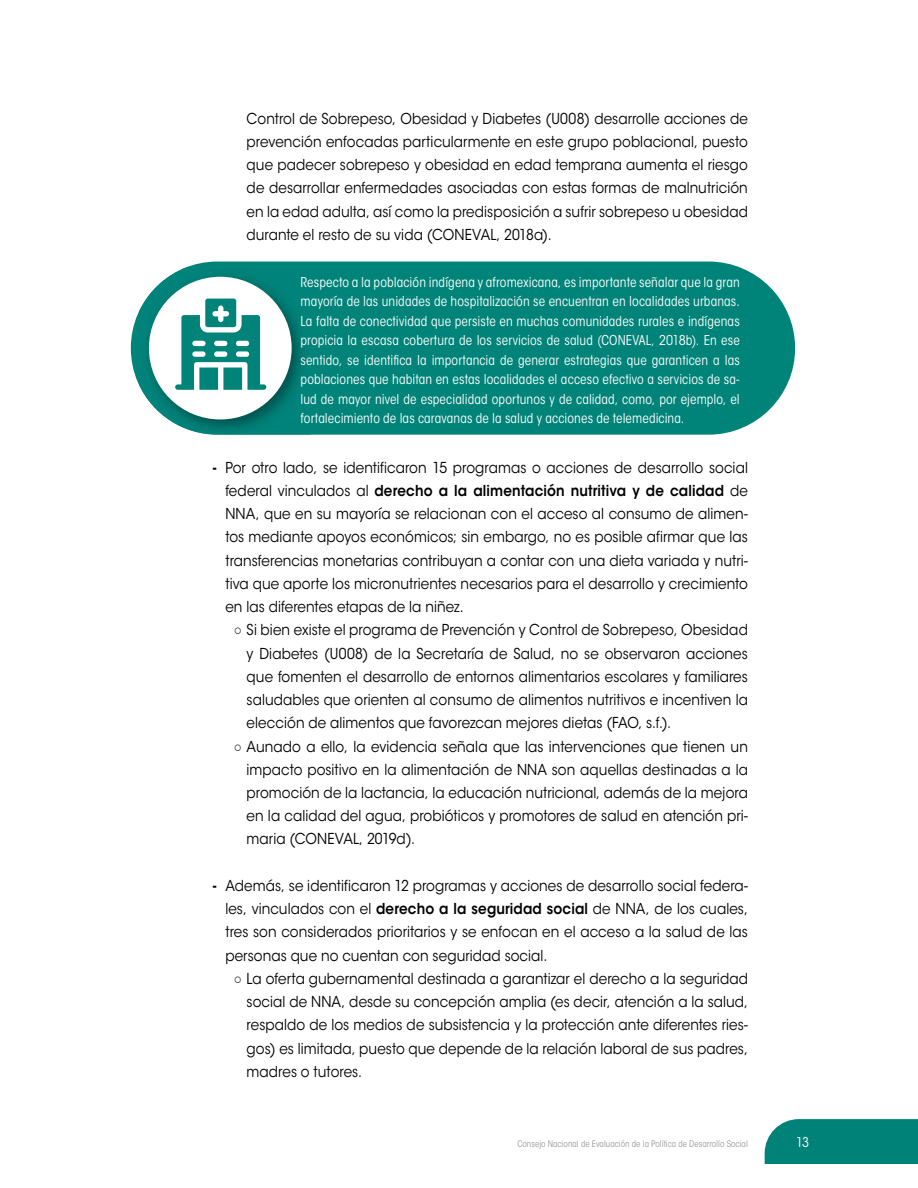
<style>
.page{position:relative;width:918px;height:1188px;background:#fff}
.page>*{position:absolute;margin:0;border:0;box-sizing:border-box;transform-origin:0 0}
.t1{font:15px/23.2px "ITC Avant Garde Std";letter-spacing:.005em;color:#000;text-align:justify;scale:.9 1}
.t2{font:condensed 13.5px/19.5px "ITC Avant Garde Std";letter-spacing:.005em;color:#fff;text-align:justify}
.t3{font:13.5px "ITC Avant Garde Std";color:#fff;scale:.9 1}
.t4{font:condensed 9px "ITC Avant Garde Std";color:#9b9b9c}
.s1{font-weight:700;font-stretch:condensed}
.s2{font-weight:600}
.s3{font-family:"Arial"}
</style>
<div class="page">
<div style="left:765px;top:1119px;width:153px;height:45px;background:#008279"></div>
<div style="left:131px;top:262px;width:664px;height:173px;background:#008378;border-radius:87px"></div>
<img style="left:139px;top:267px;width:172px;height:168px">
<div style="left:149px;top:277px;width:143px;height:142px;background:#fff;border-radius:50%"></div>
<svg style="left:175px;top:299px;width:91px;height:91px"></svg>
<p class="t1" style="left:247px;top:107px;width:559px">Control de Sobrepeso, Obesidad y Diabetes (U008) desarrolle acciones de prevención enfocadas particularmente en este grupo poblacional, puesto que padecer sobrepeso y obesidad en edad temprana aumenta el riesgo de desarrollar enfermedades asociadas con estas formas de malnutrición en la edad adulta, así como la predisposición a sufrir sobrepeso u obesidad durante el resto de su vida (CONEVAL, 2018a).</p>
<p class="t2" style="left:301px;top:272px;width:441px">Respecto a la población indígena y afromexicana, es importante señalar que la gran mayoría de las unidades de hospitalización se encuentran en localidades urbanas.<br>La falta de conectividad que persiste en muchas comunidades rurales e indígenas propicia la escasa cobertura de los servicios de salud (CONEVAL, 2018b). En ese sentido, se identifica la importancia de generar estrategias que garanticen a las poblaciones que habitan en estas localidades el acceso efectivo a servicios de sa&shy;lud de mayor nivel de especialidad oportunos y de calidad, como, por ejemplo, el fortalecimiento de las caravanas de la salud y acciones de telemedicina.</p>
<p class="t1" style="left:225px;top:456px;width:582px;text-indent:-13px"><span class="s1">-</span> Por otro lado, se identificaron 15 programas o acciones de desarrollo social federal vinculados al <span class="s2">derecho a la alimentación nutritiva y de calidad</span> de NNA, que en su mayoría se relacionan con el acceso al consumo de alimen&shy;tos mediante apoyos económicos; sin embargo, no es posible afirmar que las transferencias monetarias contribuyan a contar con una dieta variada y nutri&shy;tiva que aporte los micronutrientes necesarios para el desarrollo y crecimiento en las diferentes etapas de la niñez.</p>
<p class="t1" style="left:247px;top:618px;width:559px;text-indent:-13px"><span class="s3">○</span> Si bien existe el programa de Prevención y Control de Sobrepeso, Obesidad y Diabetes (U008) de la Secretaría de Salud, no se observaron acciones que fomenten el desarrollo de entornos alimentarios escolares y familiares saludables que orienten al consumo de alimentos nutritivos e incentiven la elección de alimentos que favorezcan mejores dietas (FAO, s.f.).</p>
<p class="t1" style="left:247px;top:735px;width:559px;text-indent:-13px"><span class="s3">○</span> Aunado a ello, la evidencia señala que las intervenciones que tienen un impacto positivo en la alimentación de NNA son aquellas destinadas a la promoción de la lactancia, la educación nutricional, además de la mejora en la calidad del agua, probióticos y promotores de salud en atención pri&shy;maria (CONEVAL, 2019d).</p>
<p class="t1" style="left:225px;top:874px;width:582px;text-indent:-13px"><span class="s1">-</span> Además, se identificaron 12 programas y acciones de desarrollo social federa&shy;les, vinculados con el <span class="s2">derecho a la seguridad social</span> de NNA, de los cuales, tres son considerados prioritarios y se enfocan en el acceso a la salud de las personas que no cuentan con seguridad social.</p>
<p class="t1" style="left:247px;top:967px;width:559px;text-indent:-13px"><span class="s3">○</span> La oferta gubernamental destinada a garantizar el derecho a la seguridad social de NNA, desde su concepción amplia (es decir, atención a la salud, respaldo de los medios de subsistencia y la protección ante diferentes ries&shy;gos) es limitada, puesto que depende de la relación laboral de sus padres, madres o tutores.</p>
<p class="t4" style="left:518px;top:1138px;width:232px">Consejo Nacional de Evaluación de la Política de Desarrollo Social</p>
<p class="t3" style="left:796px;top:1134px;width:16px">13</p>
</div>
